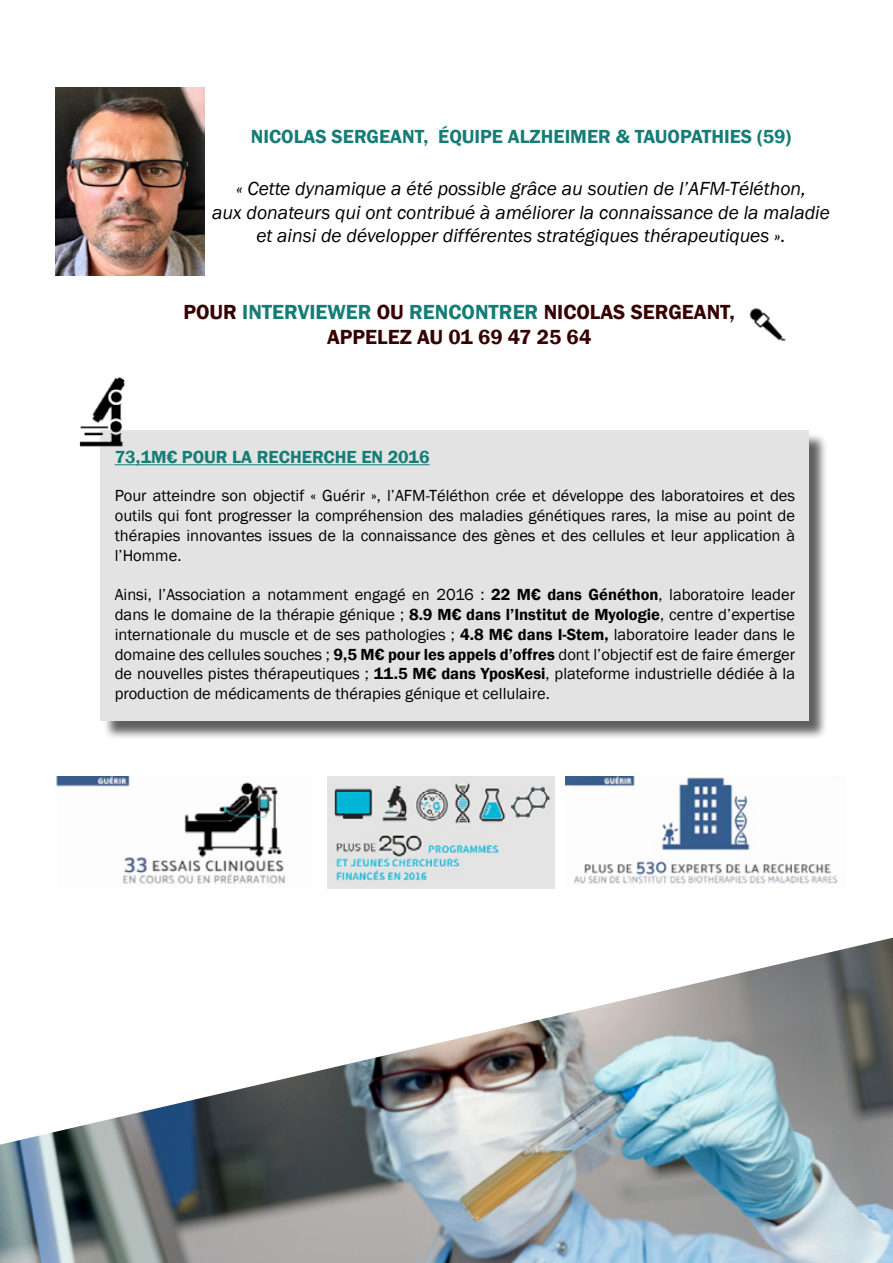
<style>
.page{position:relative;width:893px;height:1263px;background:#fff}
.page>*{position:absolute;margin:0;border:0;box-sizing:border-box;transform-origin:0 0}
.t1{font:600 21px/25.2px "Franklin Gothic";color:#350200;text-align:center}
.t2{font:italic 19.5px/23.4px "Franklin Gothic";color:#000;text-align:center}
.t3{font:600 19.5px "Franklin Gothic";color:#147d75}
.t4{font:600 18px "Franklin Gothic";color:#147d75}
.t5{font:16.5px/19.8px "Franklin Gothic";color:#000;text-align:justify}
.s1{color:#147d75}
.s2{font-weight:600}
</style>
<div class="page">
<img style="left:0;top:938px;width:893px;height:325px">
<img style="left:55px;top:87px;width:150px;height:189px">
<img style="left:749px;top:308px;width:37px;height:33px">
<div style="left:103px;top:432px;width:725px;height:307px;background:#000;opacity:.63"></div>
<div style="left:101px;top:431px;width:708px;height:290px;background:#e3e3e3"></div>
<hr style="left:115px;top:464px;width:315px;height:1px;background:#147d75">
<img style="left:56px;top:777px;width:229px;height:107px">
<img style="left:328px;top:777px;width:227px;height:111px">
<img style="left:565px;top:777px;width:273px;height:107px">
<img style="left:79px;top:377px;width:59px;height:89px">
<p class="t3" style="left:251px;top:124px;width:542px">NICOLAS SERGEANT, ÉQUIPE ALZHEIMER &amp; TAUOPATHIES (59)</p>
<p class="t2" style="left:212px;top:177px;width:619px">« Cette dynamique a été possible grâce au soutien de l’AFM-Téléthon,<br>aux donateurs qui ont contribué à améliorer la connaissance de la maladie et ainsi de développer différentes stratégiques thérapeutiques ».</p>
<p class="t1" style="left:183px;top:300px;width:553px">POUR <span class="s1">INTERVIEWER</span> OU <span class="s1">RENCONTRER</span> NICOLAS SERGEANT,<br>APPELEZ AU 01 69 47 25 64</p>
<p class="t4" style="left:115px;top:446px;width:316px">73,1M€ POUR LA RECHERCHE EN 2016</p>
<p class="t5" style="left:115px;top:486px;width:682px">Pour atteindre son objectif « Guérir », l’AFM-Téléthon crée et développe des laboratoires et des outils qui font progresser la compréhension des maladies génétiques rares, la mise au point de thérapies innovantes issues de la connaissance des gènes et des cellules et leur application à l’Homme.</p>
<p class="t5" style="left:115px;top:585px;width:682px">Ainsi, l’Association a notamment engagé en 2016 : <span class="s2">22 M€ dans Généthon</span>, laboratoire leader dans le domaine de la thérapie génique ; <span class="s2">8.9 M€ dans l’Institut de Myologie</span>, centre d’expertise internationale du muscle et de ses pathologies ; <span class="s2">4.8 M€ dans I-Stem,</span> laboratoire leader dans le domaine des cellules souches ; <span class="s2">9,5 M€ pour les appels d’offres</span> dont l’objectif est de faire émerger de nouvelles pistes thérapeutiques ; <span class="s2">11.5 M€ dans YposKesi</span>, plateforme industrielle dédiée à la production de médicaments de thérapies génique et cellulaire.</p>
</div>
